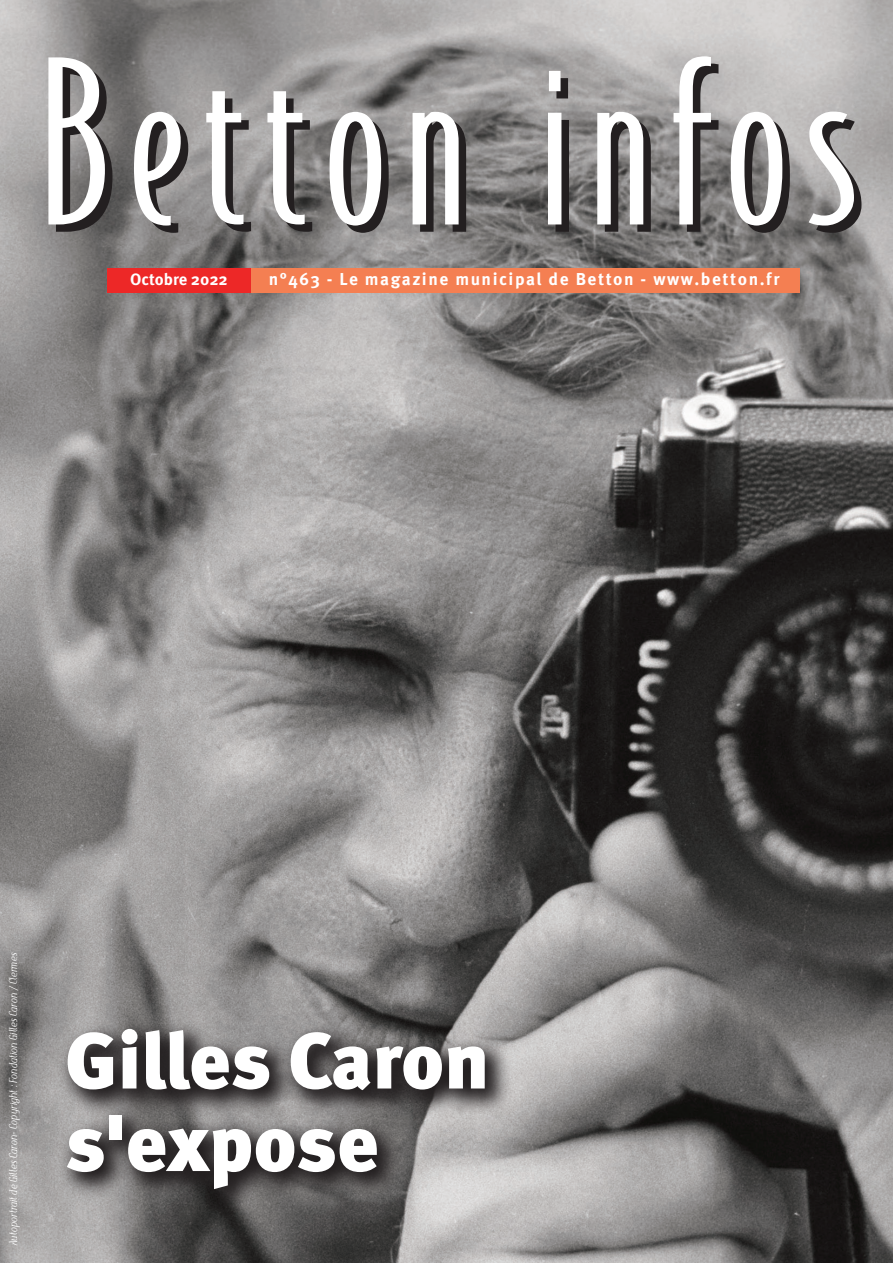
<style>
.page{position:relative;width:893px;height:1263px;background:#fff}
.page>*{position:absolute;margin:0;border:0;box-sizing:border-box;transform-origin:0 0}
.t1{font:900 79.5px/82.5px "Meta Pro";letter-spacing:-.01em;color:#fff}
.t2{font:700 17.25px "Meta Pro";letter-spacing:.09em;color:#fff}
.t3{font:700 16.5px "Meta Pro";letter-spacing:-.005em;color:#fff}
.t4{font:italic 300 11.85px "Maverick";letter-spacing:-.01em;color:#fff;scale:.88 1}
</style>
<div class="page">
<img style="left:0;top:0;width:893px;height:1263px">
<svg style="left:48px;top:57px;width:64px;height:175px"></svg>
<svg style="left:134px;top:112px;width:54px;height:121px"></svg>
<svg style="left:206px;top:91px;width:45px;height:141px"></svg>
<svg style="left:267px;top:91px;width:45px;height:141px"></svg>
<svg style="left:330px;top:112px;width:59px;height:121px"></svg>
<svg style="left:413px;top:112px;width:53px;height:120px"></svg>
<svg style="left:548px;top:71px;width:21px;height:161px"></svg>
<svg style="left:597px;top:112px;width:54px;height:120px"></svg>
<svg style="left:673px;top:56px;width:45px;height:176px"></svg>
<svg style="left:731px;top:112px;width:59px;height:121px"></svg>
<svg style="left:809px;top:112px;width:52px;height:121px"></svg>
<div style="left:107px;top:268px;width:144px;height:24px;background:#ed2827"></div>
<div style="left:251px;top:268px;width:548px;height:24px;background:#f47f52"></div>
<svg style="left:57px;top:1019px;width:456px;height:197px;background:#686565"></svg>
<h3 class="t3" style="left:130px;top:269px;width:99px">Octobre 2022</h3>
<h2 class="t2" style="left:269px;top:268px;width:512px">n°463 - Le magazine municipal de Betton - www.betton.fr</h2>
<p class="t4" style="left:7px;top:1245px;width:334px;rotate:-90deg">Autoportrait de Gilles Caron- Copyright : Fondation Gilles Caron / Clermes</p>
<h1 class="t1" style="left:65px;top:1022px;width:426px">Gilles Caron s'expose</h1>
</div>
